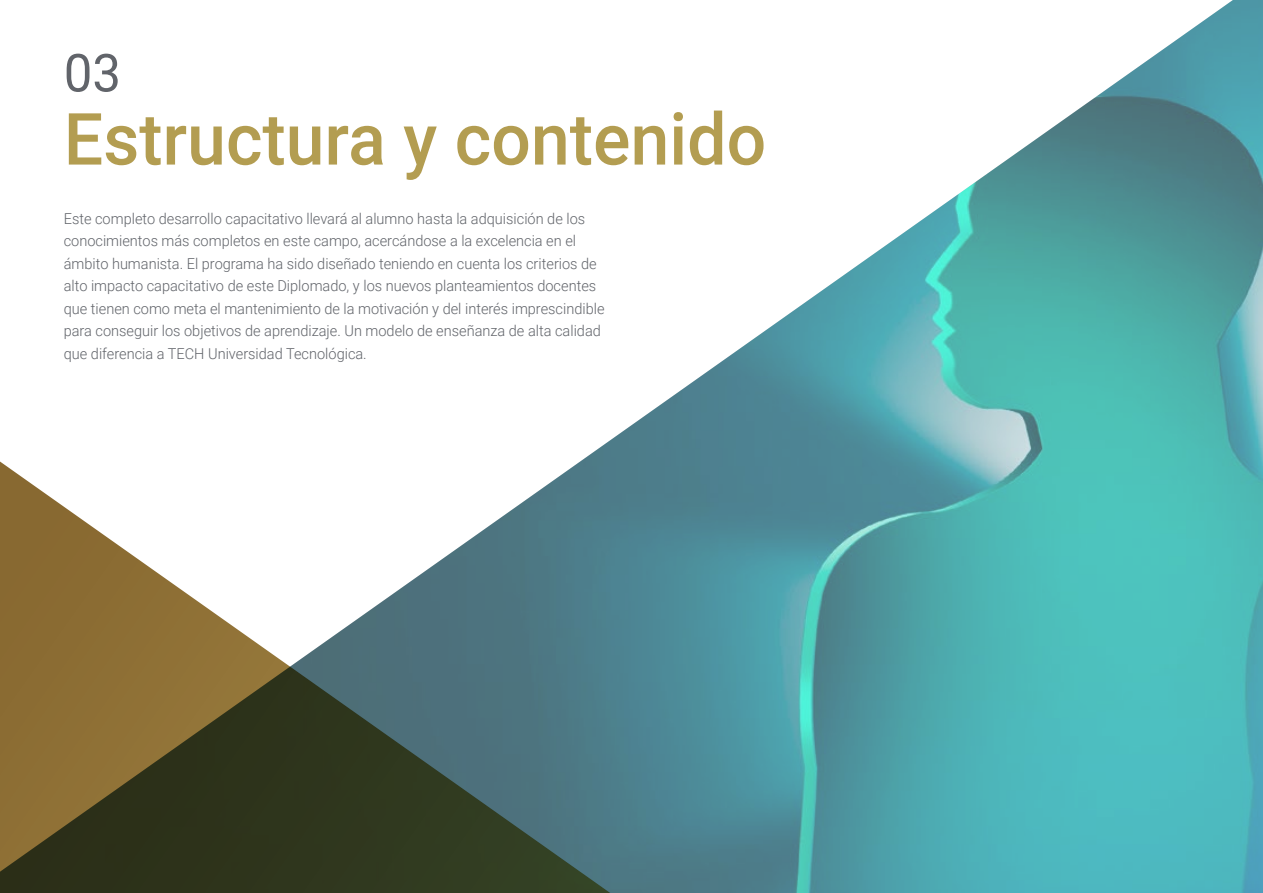
<style>
.page{position:relative;width:1263px;height:893px;background:#fff}
.page>*{position:absolute;margin:0;border:0;box-sizing:border-box;transform-origin:0 0}
.t1{font:500 72px "Roboto";color:#b39d51}
.t2{font:52.5px "Roboto";color:#61646a}
.t3{font:300 15px/22.5px "Roboto";color:#61646a}
</style>
<div class="page">
<img style="left:602px;top:0;width:661px;height:893px">
<svg style="left:0;top:446px;width:640px;height:447px"></svg>
<h2 class="t2" style="left:64px;top:36px;width:59px">03</h2>
<h1 class="t1" style="left:64px;top:89px;width:704px">Estructura y contenido</h1>
<p class="t3" style="left:64px;top:207px;width:542px">Este completo desarrollo capacitativo llevará al alumno hasta la adquisición de los conocimientos más completos en este campo, acercándose a la excelencia en el ámbito humanista. El programa ha sido diseñado teniendo en cuenta los criterios de alto impacto capacitativo de este Diplomado, y los nuevos planteamientos docentes que tienen como meta el mantenimiento de la motivación y del interés imprescindible para conseguir los objetivos de aprendizaje. Un modelo de enseñanza de alta calidad que diferencia a TECH Universidad Tecnológica.</p>
</div>
